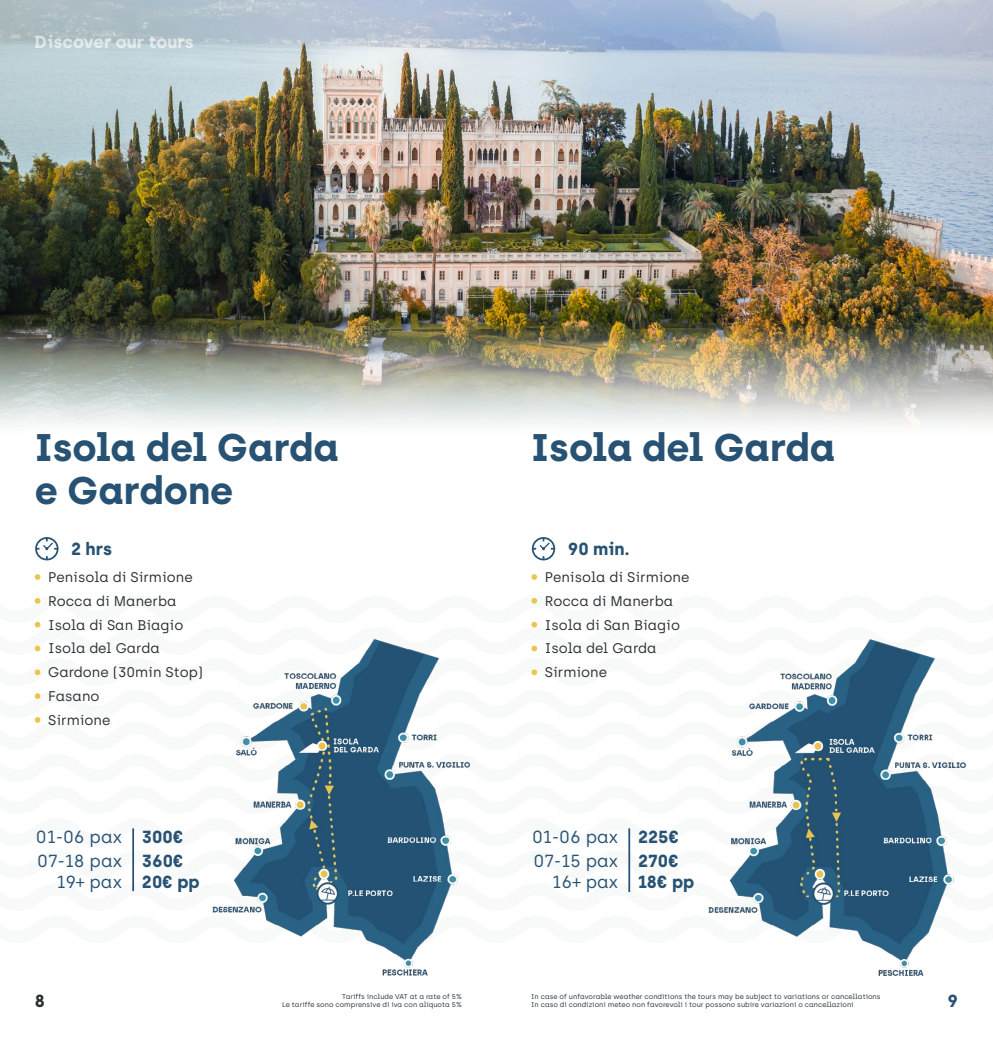
<style>
.page{position:relative;width:993px;height:1042px;background:#fff}
.page>*{position:absolute;margin:0;border:0;box-sizing:border-box;transform-origin:0 0}
.t1{font:700 38.5px/42.7px "Archia";color:#275273}
.t2{font:17.5px "Archia";color:#275273}
.t3{font:700 17.5px "Archia";color:#fff}
.t4{font:700 17.5px "Archia";color:#275273}
.t5{font:700 17.5px "Archia";color:#2a2f33}
.t6{font:14px/23.8px "Archia";color:#2a2f33}
.t7{font:7px/8.4px "Archia";color:#2a2f33;text-align:right}
.s1{font-weight:700}
</style>
<div class="page">
<img style="left:0;top:0;width:992px;height:311px">
<img style="left:0;top:311px;width:992px;height:114px">
<svg style="left:35px;top:574px;width:5px;height:6px"></svg>
<svg style="left:35px;top:598px;width:5px;height:6px"></svg>
<svg style="left:35px;top:645px;width:5px;height:6px"></svg>
<svg style="left:35px;top:669px;width:5px;height:6px"></svg>
<svg style="left:35px;top:693px;width:5px;height:6px"></svg>
<svg style="left:35px;top:717px;width:5px;height:6px"></svg>
<svg style="left:35px;top:622px;width:5px;height:5px"></svg>
<svg style="left:35px;top:537px;width:23px;height:23px"></svg>
<img style="left:212px;top:638px;width:259px;height:338px">
<svg style="left:531px;top:574px;width:6px;height:6px"></svg>
<svg style="left:531px;top:598px;width:6px;height:6px"></svg>
<svg style="left:531px;top:645px;width:6px;height:6px"></svg>
<svg style="left:531px;top:669px;width:6px;height:6px"></svg>
<svg style="left:531px;top:622px;width:6px;height:5px"></svg>
<svg style="left:531px;top:537px;width:24px;height:23px"></svg>
<img style="left:708px;top:639px;width:258px;height:337px">
<hr style="left:132px;top:828px;width:2px;height:63px;background:#275273">
<hr style="left:628px;top:828px;width:2px;height:64px;background:#275273">
<h2 class="t3" style="left:35px;top:31px;width:160px">Discover our tours</h2>
<h1 class="t1" style="left:35px;top:425px;width:306px">Isola del Garda e Gardone</h1>
<h2 class="t4" style="left:71px;top:538px;width:43px">2 hrs</h2>
<h3 class="t6" style="left:48px;top:565px;width:157px">Penisola di Sirmione<br>Rocca di Manerba<br>Isola di San Biagio<br>Isola del Garda<br>Gardone (30min Stop)<br>Fasano<br>Sirmione</h3>
<h1 class="t1" style="left:531px;top:425px;width:306px">Isola del Garda</h1>
<h2 class="t4" style="left:567px;top:538px;width:64px">90 min.</h2>
<h3 class="t6" style="left:544px;top:565px;width:146px">Penisola di Sirmione<br>Rocca di Manerba<br>Isola di San Biagio<br>Isola del Garda<br>Sirmione</h3>
<h2 class="t2" style="left:36px;top:826px;width:149px">01-06 pax <span class="s1">300€</span></h2>
<h2 class="t2" style="left:532px;top:826px;width:149px">01-06 pax <span class="s1">225€</span></h2>
<h2 class="t2" style="left:37px;top:850px;width:148px">07-18 pax <span class="s1">360€</span></h2>
<h2 class="t2" style="left:533px;top:850px;width:147px">07-15 pax <span class="s1">270€</span></h2>
<h2 class="t2" style="left:56px;top:872px;width:145px">19+ pax <span class="s1">20€ pp</span></h2>
<h2 class="t2" style="left:552px;top:872px;width:144px">16+ pax <span class="s1">18€ pp</span></h2>
<p class="t7" style="left:282px;top:992px;width:181px">Tariffs include VAT at a rate of 5%<br>Le tariffe sono comprensive di iva con aliquota 5%</p>
<p class="t7" style="left:531px;top:992px;width:351px;text-align:left">In case of unfavorable weather conditions the tours may be subject to variations or cancellations<br>In caso di condizioni meteo non favorevoli i tour possono subire variazioni o cancellazioni</p>
<h2 class="t5" style="left:35px;top:990px;width:12px">8</h2>
<h2 class="t4" style="left:947px;top:990px;width:12px">9</h2>
</div>
